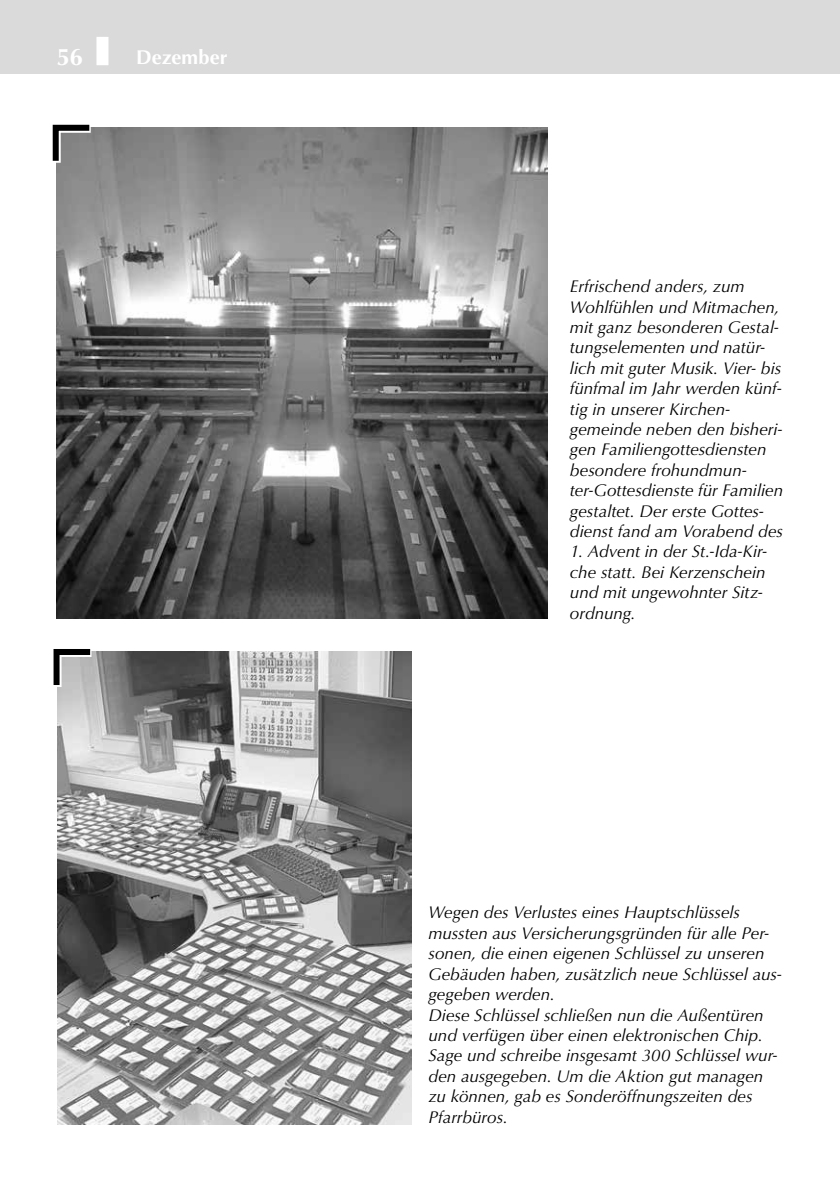
<style>
.page{position:relative;width:840px;height:1191px;background:#fff}
.page>*{position:absolute;margin:0;border:0;box-sizing:border-box;transform-origin:0 0}
.t1{font:700 24px "Optima";color:#fff}
.t2{font:700 20px "Optima";color:#fff}
.t3{font:italic 17px/20.4px "Optima";color:#000}
</style>
<div class="page">
<div style="left:0;top:0;width:839px;height:74px;background:#dadada"></div>
<div style="left:96px;top:37px;width:12px;height:28px;background:#fff"></div>
<img style="left:57px;top:651px;width:354px;height:473px">
<svg style="left:53px;top:649px;width:46px;height:46px;background:#9f9f9f"></svg>
<img style="left:57px;top:128px;width:490px;height:490px">
<svg style="left:52px;top:124px;width:47px;height:47px;background:#7b7b7b"></svg>
<h1 class="t1" style="left:57px;top:43px;width:27px">56</h1>
<p class="t2" style="left:136px;top:45px;width:93px">Dezember</p>
<p class="t3" style="left:569px;top:276px;width:215px">Erfrischend anders, zum<br>Wohlfühlen und Mitmachen, mit ganz besonderen Gestal&shy;tungselementen und natür&shy;lich mit guter Musik. Vier- bis fünfmal im Jahr werden künf&shy;tig in unserer Kirchen‑ gemeinde neben den bisheri&shy;gen Familiengottesdiensten besondere frohundmun&shy;ter-Gottesdienste für Familien gestaltet. Der erste Gottes&shy;dienst fand am Vorabend des</p>
<p class="t3" style="left:569px;top:541px;width:199px">1. Advent in der St.-Ida-Kir&shy;che statt. Bei Kerzenschein und mit ungewohnter Sitz&shy;ordnung.</p>
<p class="t3" style="left:428px;top:902px;width:354px">Wegen des Verlustes eines Hauptschlüssels mussten aus Versicherungsgründen für alle Per&shy;sonen, die einen eigenen Schlüssel zu unseren Gebäuden haben, zusätzlich neue Schlüssel aus&shy;gegeben werden.<br>Diese Schlüssel schließen nun die Außentüren und verfügen über einen elektronischen Chip.<br>Sage und schreibe insgesamt 300 Schlüssel wur&shy;den ausgegeben. Um die Aktion gut managen zu können, gab es Sonderöffnungszeiten des Pfarrbüros.</p>
</div>
